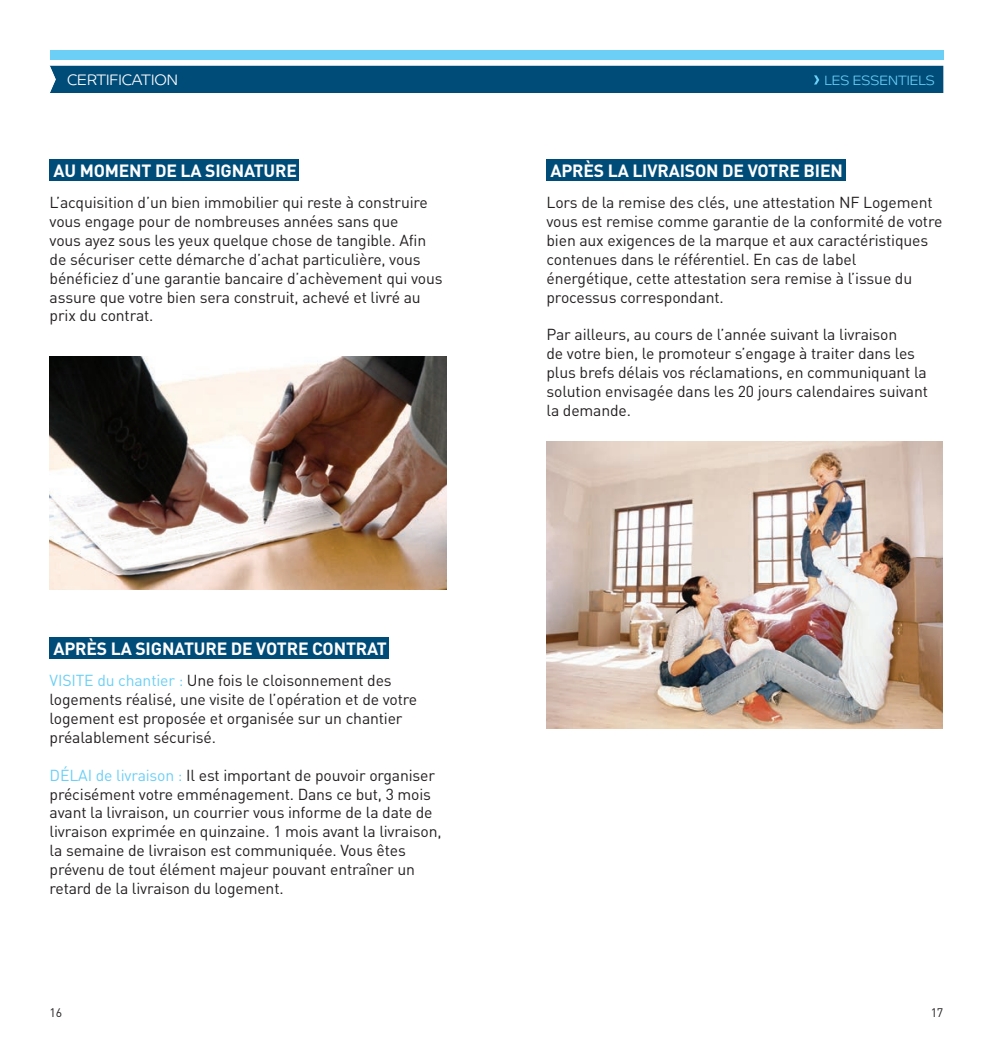
<style>
.page{position:relative;width:993px;height:1042px;background:#fff}
.page>*{position:absolute;margin:0;border:0;box-sizing:border-box;transform-origin:0 0}
.t1{font:700 17.5px "DIN Pro";letter-spacing:-.01em;color:#fff}
.t2{font:15.75px/18.9px "DIN Pro";letter-spacing:-.01em;color:#231f20}
.t3{font:300 15.22px "Co Headline";color:#fff}
.t4{font:300 13.65px "Co Headline";color:#6bcff6}
.t5{font:12.25px "DIN Pro";color:#231f20}
.s1{color:#6bcff6}
</style>
<div class="page">
<div style="left:50px;top:50px;width:893px;height:10px;background:#6bcff6"></div>
<div style="left:50px;top:66px;width:893px;height:27px;background:#004c79"></div>
<div style="left:50px;top:159px;width:249px;height:22px;background:#004c79"></div>
<div style="left:50px;top:637px;width:339px;height:22px;background:#004c79"></div>
<div style="left:546px;top:159px;width:299px;height:22px;background:#004c79"></div>
<img style="left:50px;top:356px;width:396px;height:233px">
<img style="left:546px;top:441px;width:396px;height:287px">
<p class="t3" style="left:67px;top:70px;width:110px">CERTI FICATION</p>
<p class="t4" style="left:824px;top:72px;width:112px">LES ESSENTIELS</p>
<p class="t1" style="left:53px;top:156px;width:242px">AU MOMENT DE LA SIGNATURE</p>
<p class="t2" style="left:50px;top:191px;width:394px">L’acquisition d’un bien immobilier qui reste à construire vous engage pour de nombreuses années sans que<br>vous ayez sous les yeux quelque chose de tangible. Afin de sécuriser cette démarche d’achat particulière, vous bénéficiez d’une garantie bancaire d’achèvement qui vous assure que votre bien sera construit, achevé et livré au prix du contrat.</p>
<p class="t1" style="left:53px;top:634px;width:324px">APRÈS LA SIGNATU RE DE VOTRE CONTRAT</p>
<p class="t2" style="left:50px;top:669px;width:369px"><span class="s1">VISITE du chantier :</span> Une fois le cloisonnement des logements réalisé, une visite de l’opération et de votre logement est proposée et organisée sur un chantier préalablement sécurisé.</p>
<p class="t2" style="left:50px;top:764px;width:393px"><span class="s1">DÉLAI de livraison :</span> Il est important de pouvoir organiser précisément votre emménagement. Dans ce but, 3 mois avant la livraison, un courrier vous informe de la date de livraison exprimée en quinzaine. 1 mois avant la livraison, la semaine de livraison est communiquée. Vous êtes prévenu de tout élément majeur pouvant entraîner un retard de la livraison du logement.</p>
<p class="t1" style="left:550px;top:156px;width:294px">APRÈS LA LIVRAISON DE VOTRE BIEN</p>
<p class="t2" style="left:546px;top:191px;width:397px">Lors de la remise des clés, une attestation NF Logement vous est remise comme garantie de la conformité de votre bien aux exigences de la marque et aux caractéristiques contenues dans le référentiel. En cas de label énergétique, cette attestation sera remise à l’issue du processus correspondant.</p>
<p class="t2" style="left:546px;top:324px;width:383px">Par ailleurs, au cours de l’année suivant la livraison<br>de votre bien, le promoteur s’engage à traiter dans les plus brefs délais vos réclamations, en communiquant la solution envisagée dans les 20 jours calendaires suivant la demande.</p>
<p class="t5" style="left:50px;top:1002px;width:14px">16</p>
<p class="t5" style="left:930px;top:1002px;width:14px">17</p>
</div>
